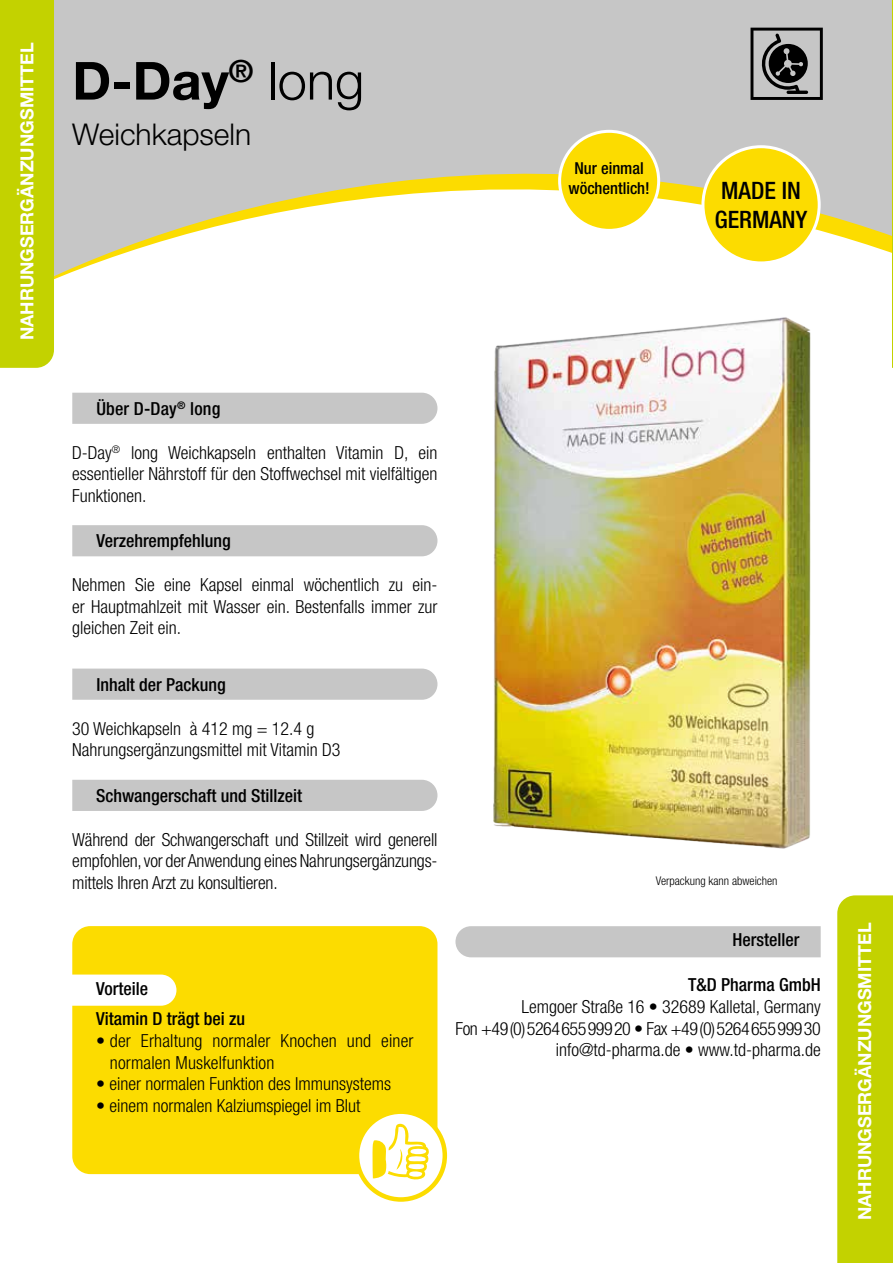
<style>
.page{position:relative;width:893px;height:1263px;background:#fff}
.page>*{position:absolute;margin:0;border:0;box-sizing:border-box;transform-origin:0 0}
.t1{font:700 52.5px "Helvetica Neue LT Std";color:#000}
.t2{font:300 30px "Helvetica Neue LT Std";color:#000}
.t3{font:500 condensed 24px/28.8px "Helvetica Neue LT Std";color:#000}
.t4{font:300 condensed 18px/21.6px "Helvetica Neue LT Std";color:#000;text-align:justify}
.t5{font:500 condensed 18px/30.2px "Helvetica Neue LT Std";color:#000}
.t6{font:700 18px "Helvetica Neue LT Std";color:#fff}
.t7{font:500 condensed 16.5px/19.8px "Helvetica Neue LT Std";color:#000;text-align:center}
.t8{font:300 condensed 12px "Helvetica Neue LT Std";color:#000}
.s1{font-weight:300}
</style>
<div class="page">
<img style="left:493px;top:449px;width:318px;height:400px">
<div style="left:54px;top:0;width:838px;height:148px;background:#c6c6c6"></div>
<svg style="left:54px;top:148px;width:838px;height:301px"></svg>
<div style="left:0;top:0;width:54px;height:368px;background:#c3d200"></div>
<div style="left:837px;top:895px;width:56px;height:368px;background:#c3d200"></div>
<div style="left:72px;top:393px;width:365px;height:31px;background:#c6c6c6"></div>
<div style="left:72px;top:926px;width:365px;height:248px;background:#fcdc00;border-radius:18px"></div>
<div style="left:72px;top:525px;width:365px;height:31px;background:#c6c6c6"></div>
<svg style="left:72px;top:974px;width:104px;height:32px"></svg>
<div style="left:72px;top:669px;width:365px;height:31px;background:#c6c6c6"></div>
<div style="left:455px;top:926px;width:366px;height:31px;background:#c6c6c6"></div>
<svg style="left:357px;top:1112px;width:88px;height:87px"></svg>
<div style="left:355px;top:1109px;width:92px;height:93px;border:4px solid #fcdc00;border-radius:50%"></div>
<svg style="left:372px;top:1123px;width:58px;height:58px"></svg>
<div style="left:703px;top:147px;width:116px;height:116px;background:#fcdc00;border-radius:50%"></div>
<div style="left:701px;top:145px;width:120px;height:119px;border:3px solid #fff;border-radius:50%"></div>
<div style="left:560px;top:131px;width:99px;height:99px;background:#fcdc00;border-radius:50%"></div>
<div style="left:558px;top:130px;width:102px;height:102px;border:3px solid #fff;border-radius:50%"></div>
<div style="left:72px;top:780px;width:365px;height:31px;background:#c6c6c6"></div>
<svg style="left:750px;top:28px;width:73px;height:72px"></svg>
<svg style="left:892px;top:0;width:1px;height:368px"></svg>
<p class="t6" style="left:16px;top:340px;width:299px;rotate:-90deg">NAHRUNGSERGÄNZUNGSMITTEL</p>
<h1 class="t1" style="left:72px;top:48px;width:293px">D-Day<sup>®</sup> <span class="s1">long</span></h1>
<h2 class="t2" style="left:72px;top:116px;width:180px">Weichkapseln</h2>
<p class="t7" style="left:568px;top:158px;width:83px">Nur einmal wöchentlich!</p>
<h3 class="t3" style="left:715px;top:176px;width:94px">MADE IN<br>GERMANY</h3>
<p class="t5" style="left:96px;top:393px;width:125px">Über D-Day<sup>®</sup> long</p>
<p class="t4" style="left:72px;top:441px;width:367px">D-Day<sup>®</sup> long Weichkapseln enthalten Vitamin D, ein essentieller Nährstoff für den Stoffwechsel mit vielfältigen Funktionen.</p>
<p class="t5" style="left:96px;top:525px;width:136px">Verzehrempfehlung</p>
<p class="t4" style="left:72px;top:574px;width:367px">Nehmen Sie eine Kapsel einmal wöchentlich zu ein&shy;er Hauptmahlzeit mit Wasser ein. Bestenfalls immer zur gleichen Zeit ein.</p>
<p class="t5" style="left:96px;top:669px;width:131px">Inhalt der Packung</p>
<p class="t4" style="left:72px;top:717px;width:270px">30 Weichkapseln à 412 mg = 12.4 g<br>Nahrungsergänzungsmittel mit Vitamin D3</p>
<p class="t5" style="left:96px;top:780px;width:207px">Schwangerschaft und Stillzeit</p>
<p class="t4" style="left:72px;top:828px;width:367px">Während der Schwangerschaft und Stillzeit wird generell empfohlen, vor der Anwendung eines Nahrungsergänzungs&shy;mittels Ihren Arzt zu konsultieren.</p>
<p class="t5" style="left:96px;top:973px;width:150px">Vorteile<br>Vitamin D trägt bei zu</p>
<p class="t4" style="left:110px;top:1030px;width:305px;text-indent:-14px">• der Erhaltung normaler Knochen und einer normalen Muskelfunktion</p>
<p class="t4" style="left:96px;top:1073px;width:296px">• einer normalen Funktion des Immunsystems</p>
<p class="t4" style="left:96px;top:1094px;width:266px">• einem normalen Kalziumspiegel im Blut</p>
<p class="t8" style="left:656px;top:874px;width:123px">Verpackung kann abweichen</p>
<p class="t5" style="left:732px;top:924px;width:69px">Hersteller</p>
<p class="t5" style="left:688px;top:969px;width:134px">T&amp;D Pharma GmbH</p>
<p class="t4" style="left:455px;top:995px;width:367px;text-align:right">Lemgoer Straße 16 • 32689 Kalletal, Germany<br>Fon +49(0)526465599920 • Fax +49(0)526465599930 info@td-pharma.de • www.td-pharma.de</p>
<p class="t6" style="left:854px;top:1220px;width:299px;rotate:-90deg">NAHRUNGSERGÄNZUNGSMITTEL</p>
</div>
